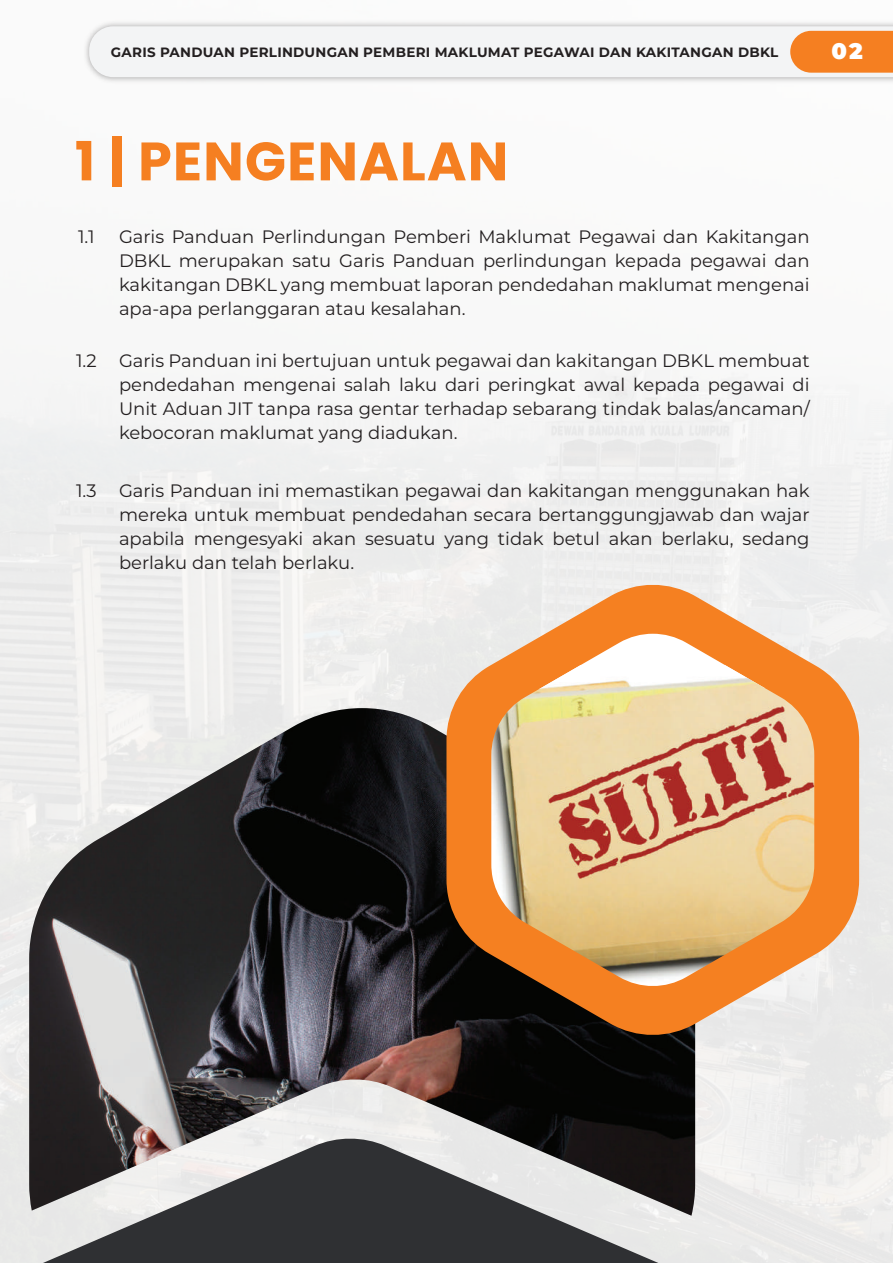
<style>
.page{position:relative;width:893px;height:1263px;background:#fff}
.page>*{position:absolute;margin:0;border:0;box-sizing:border-box;transform-origin:0 0}
.t1{font:700 54px "Poppins";letter-spacing:.02em;color:#f57f21}
.t2{font:900 22.5px "Montserrat";color:#fff}
.t3{font:18px/24px "Montserrat";color:#231f20;text-align:justify}
.t4{font:700 13.5px "Montserrat";letter-spacing:.02em;color:#231f20}
</style>
<div class="page">
<svg style="left:43px;top:1216px;width:615px;height:47px;background:#4f5052"></svg>
<svg style="left:89px;top:26px;width:804px;height:51px"></svg>
<img style="left:29px;top:708px;width:666px;height:508px">
<svg style="left:446px;top:581px;width:413px;height:458px;background:#d19c70"></svg>
<svg style="left:534px;top:634px;width:230px;height:31px;fill:#f58021"></svg>
<img style="left:491px;top:665px;width:323px;height:323px">
<p class="t4" style="left:111px;top:42px;width:669px">GARIS PANDUAN PERLINDUNGAN PEMBERI MAKLUMAT PEGAWAI DAN KAKITANGAN DBKL</p>
<p class="t2" style="left:831px;top:34px;width:33px">02</p>
<h1 class="t1" style="left:75px;top:130px;width:435px">1 | PENGENALAN</h1>
<p class="t3" style="left:78px;top:224px;width:18px">1.1</p>
<p class="t3" style="left:76px;top:348px;width:22px">1.2</p>
<p class="t3" style="left:76px;top:477px;width:22px">1.3</p>
<p class="t3" style="left:119px;top:224px;width:692px">Garis Panduan Perlindungan Pemberi Maklumat Pegawai dan Kakitangan DBKL merupakan satu Garis Panduan perlindungan kepada pegawai dan kakitangan DBKL yang membuat laporan pendedahan maklumat mengenai apa-apa perlanggaran atau kesalahan.</p>
<p class="t3" style="left:119px;top:348px;width:692px">Garis Panduan ini bertujuan untuk pegawai dan kakitangan DBKL membuat pendedahan mengenai salah laku dari peringkat awal kepada pegawai di Unit Aduan JIT tanpa rasa gentar terhadap sebarang tindak balas/ancaman/ kebocoran maklumat yang diadukan.</p>
<p class="t3" style="left:119px;top:477px;width:692px">Garis Panduan ini memastikan pegawai dan kakitangan menggunakan hak mereka untuk membuat pendedahan secara bertanggungjawab dan wajar apabila mengesyaki akan sesuatu yang tidak betul akan berlaku, sedang berlaku dan telah berlaku.</p>
</div>
